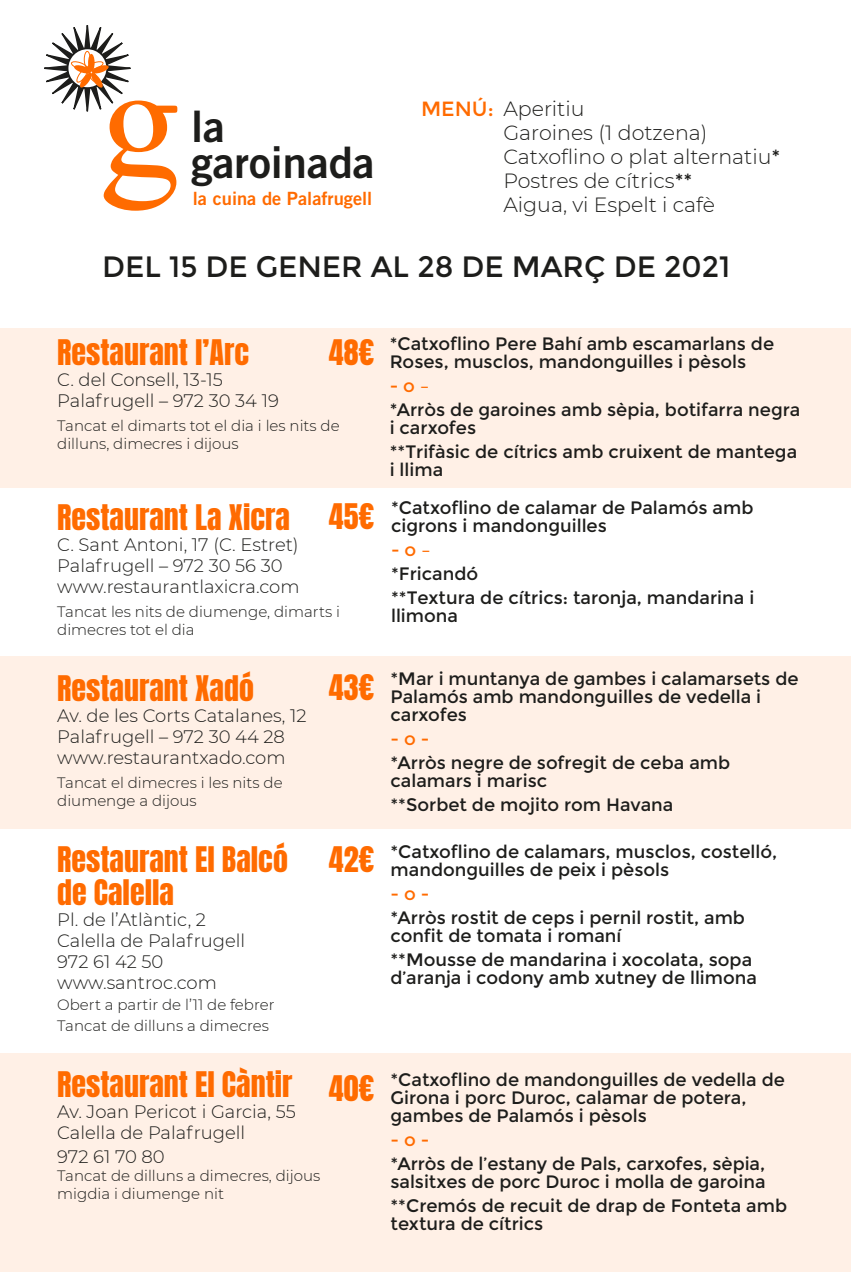
<style>
.page{position:relative;width:851px;height:1276px;background:#fff}
.page>*{position:absolute;margin:0;border:0;box-sizing:border-box;transform-origin:0 0}
.t1{font:43.5px/35.7px "Trade Gothic Bold Two";color:#1d1d1b}
.t2{font:30px/33px "Anton";color:#ff6b00}
.t3{font:29.4px "Montserrat";color:#1d1d1b}
.t4{font:300 20.4px/24px "Montserrat";color:#1d1d1b}
.t5{font:20.4px "Montserrat";color:#ff6b00}
.t6{font:18.3px "Trade Gothic Bold Two";color:#ff6b00}
.t7{font:18px/18px "Montserrat";color:#1d1d1b}
.t8{font:300 18px/21px "Montserrat";color:#1d1d1b}
.t9{font:18px "Montserrat";color:#ff6b00}
.t10{font:300 15px/18px "Montserrat";color:#1d1d1b}
.s1{font-weight:400}
</style>
<div class="page">
<hr style="left:850px;top:0;width:1px;height:252px;background:#ff6b00">
<div style="left:0;top:328px;width:850px;height:160px;background:#fff0e6"></div>
<hr style="left:850px;top:432px;width:1px;height:184px;background:#ff6b00">
<hr style="left:850px;top:790px;width:1px;height:173px;background:#ff6b00">
<div style="left:0;top:656px;width:850px;height:173px;background:#fff0e6"></div>
<div style="left:0;top:1053px;width:850px;height:219px;background:#fff0e6"></div>
<svg style="left:44px;top:25px;width:133px;height:186px"></svg>
<h1 class="t1" style="left:191px;top:108px;width:185px">la garoinada</h1>
<p class="t6" style="left:193px;top:188px;width:181px">la cuina de Palafrugell</p>
<p class="t5" style="left:421px;top:97px;width:74px">MENÚ:</p>
<p class="t4" style="left:503px;top:96px;width:278px">Aperitiu<br>Garoines (1 dotzena)<br>Catxoflino o plat alternatiu<span class="s1">*<br></span>Postres de cítrics<span class="s1">**<br></span>Aigua, vi Espelt i cafè</p>
<h3 class="t3" style="left:102px;top:249px;width:629px">DEL 15 DE GENER AL 28 DE MARÇ DE 2021</h3>
<h2 class="t2" style="left:57px;top:338px;width:193px">Restaurant l’Arc</h2>
<p class="t8" style="left:57px;top:368px;width:223px">C. del Consell, 13-15<br>Palafrugell – 972 30 34 19</p>
<p class="t10" style="left:57px;top:416px;width:284px">Tancat el dimarts tot el dia i les nits de dilluns, dimecres i dijous</p>
<h2 class="t2" style="left:329px;top:338px;width:47px">48€</h2>
<p class="t7" style="left:390px;top:335px;width:386px">*Catxoflino Pere Bahí amb escamarlans de<br>Roses, musclos, mandonguilles i pèsols</p>
<p class="t9" style="left:390px;top:376px;width:41px">- o –</p>
<p class="t7" style="left:390px;top:401px;width:412px">*Arròs de garoines amb sèpia, botifarra negra i carxofes</p>
<p class="t7" style="left:390px;top:443px;width:409px">**Trifàsic de cítrics amb cruixent de mantega i llima</p>
<h2 class="t2" style="left:57px;top:503px;width:234px">Restaurant La Xicra</h2>
<p class="t8" style="left:57px;top:533px;width:244px">C. Sant Antoni, 17 (C. Estret)<br>Palafrugell – 972 30 56 30 www.restaurantlaxicra.com</p>
<p class="t10" style="left:57px;top:602px;width:284px">Tancat les nits de diumenge, dimarts i dimecres tot el dia</p>
<h2 class="t2" style="left:57px;top:674px;width:198px">Restaurant Xadó</h2>
<p class="t8" style="left:57px;top:704px;width:251px">Av. de les Corts Catalanes, 12<br>Palafrugell – 972 30 44 28 www.restaurantxado.com</p>
<p class="t10" style="left:57px;top:773px;width:227px">Tancat el dimecres i les nits de diumenge a dijous</p>
<h2 class="t2" style="left:57px;top:845px;width:232px">Restaurant El Balcó de Calella</h2>
<p class="t8" style="left:57px;top:908px;width:189px">Pl. de l’Atlàntic, 2<br>Calella de Palafrugell<br>972 61 42 50 www.santroc.com</p>
<p class="t10" style="left:57px;top:993px;width:219px;line-height:21px">Obert a partir de l’11 de febrer<br>Tancat de dilluns a dimecres</p>
<h2 class="t2" style="left:57px;top:1070px;width:237px">Restaurant El Càntir</h2>
<p class="t8" style="left:57px;top:1100px;width:240px">Av. Joan Pericot i Garcia, 55<br>Calella de Palafrugell</p>
<p class="t8" style="left:57px;top:1145px;width:109px">972 61 70 80</p>
<p class="t10" style="left:57px;top:1166px;width:264px">Tancat de dilluns a dimecres, dijous migdia i diumenge nit</p>
<h2 class="t2" style="left:329px;top:502px;width:47px">45€</h2>
<h2 class="t2" style="left:329px;top:673px;width:47px">43€</h2>
<h2 class="t2" style="left:329px;top:845px;width:47px">42€</h2>
<h2 class="t2" style="left:329px;top:1073px;width:47px">40€</h2>
<p class="t7" style="left:391px;top:499px;width:364px">*Catxoflino de calamar de Palamós amb cigrons i mandonguilles</p>
<p class="t9" style="left:391px;top:539px;width:41px">- o –</p>
<p class="t7" style="left:391px;top:562px;width:364px;line-height:24px">*Fricandó<br>**Textura de cítrics: taronja, mandarina i</p>
<p class="t7" style="left:391px;top:607px;width:68px">llimona</p>
<p class="t7" style="left:390px;top:670px;width:409px">*Mar i muntanya de gambes i calamarsets de<br>Palamós amb mandonguilles de vedella i carxofes</p>
<p class="t9" style="left:390px;top:728px;width:40px">- o -</p>
<p class="t7" style="left:390px;top:754px;width:341px">*Arròs negre de sofregit de ceba amb calamars i marisc</p>
<p class="t7" style="left:390px;top:796px;width:284px">**Sorbet de mojito rom Havana</p>
<p class="t7" style="left:390px;top:842px;width:388px">*Catxoflino de calamars, musclos, costelló, mandonguilles de peix i pèsols</p>
<p class="t9" style="left:390px;top:882px;width:40px">- o -</p>
<p class="t7" style="left:390px;top:908px;width:356px">*Arròs rostit de ceps i pernil rostit, amb confit de tomata i romaní</p>
<p class="t7" style="left:390px;top:950px;width:368px">**Mousse de mandarina i xocolata, sopa d’aranja i codony amb xutney de llimona</p>
<p class="t7" style="left:390px;top:1071px;width:396px">*Catxoflino de mandonguilles de vedella de<br>Girona i porc Duroc, calamar de potera, gambes de Palamós i pèsols</p>
<p class="t9" style="left:390px;top:1129px;width:40px">- o -</p>
<p class="t7" style="left:390px;top:1155px;width:376px">*Arròs de l’estany de Pals, carxofes, sèpia, salsitxes de porc Duroc i molla de garoina</p>
<p class="t7" style="left:390px;top:1197px;width:398px">**Cremós de recuit de drap de Fonteta amb textura de cítrics</p>
</div>
